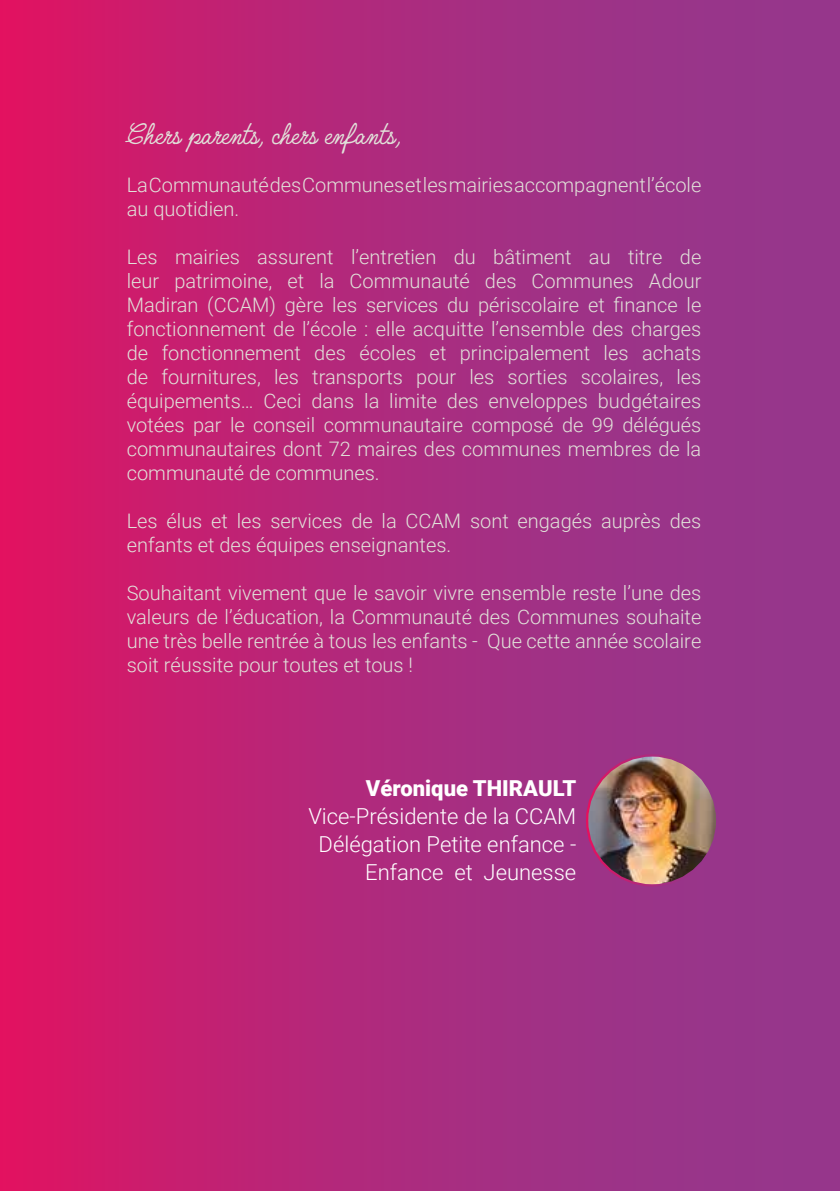
<style>
.page{position:relative;width:840px;height:1191px;background:#fff}
.page>*{position:absolute;margin:0;border:0;box-sizing:border-box;transform-origin:0 0}
.t1{font:28px "Quimby Mayoral";color:#e1e1d9}
.t2{font:300 22px/28px "Roboto";color:#fff;text-align:right}
.t3{font:900 22px "Roboto";color:#fff}
.t4{font:300 20px/24px "Roboto";color:#e1e1d9}
</style>
<div class="page">
<div style="left:0;top:0;width:839px;height:1191px;background:linear-gradient(to right,#d71766,#8a3c92)"></div>
<img style="left:587px;top:755px;width:129px;height:130px;border-radius:65px">
<h1 class="t1" style="left:127px;top:113px;width:275px">Chers parents, chers enfants,</h1>
<p class="t4" style="left:127px;top:172px;width:576px">La Communauté des Communes et les mairies accompagnent l’école au quotidien.</p>
<p class="t4" style="left:127px;top:244px;width:576px;text-align:justify">Les mairies assurent l’entretien du bâtiment au titre de leur patrimoine, et la Communauté des Communes Adour Madiran (CCAM) gère les services du périscolaire et finance le fonctionnement de l’école : elle acquitte l’ensemble des charges de fonctionnement des écoles et principalement les achats de fournitures, les transports pour les sorties scolaires, les équipements… Ceci dans la limite des enveloppes budgétaires votées par le conseil communautaire composé de 99 délégués communautaires dont 72 maires des communes membres de la communauté de communes.</p>
<p class="t4" style="left:127px;top:508px;width:575px">Les élus et les services de la CCAM sont engagés auprès des enfants et des équipes enseignantes.</p>
<p class="t4" style="left:127px;top:580px;width:575px;text-align:justify">Souhaitant vivement que le savoir vivre ensemble reste l’une des valeurs de l’éducation, la Communauté des Communes souhaite une très belle rentrée à tous les enfants - Que cette année scolaire soit réussite pour toutes et tous !</p>
<p class="t3" style="left:366px;top:772px;width:212px">Véronique THIRAULT</p>
<p class="t2" style="left:308px;top:801px;width:269px">Vice-Présidente de la CCAM<br>Délégation Petite enfance -<br>Enfance et Jeunesse</p>
</div>
